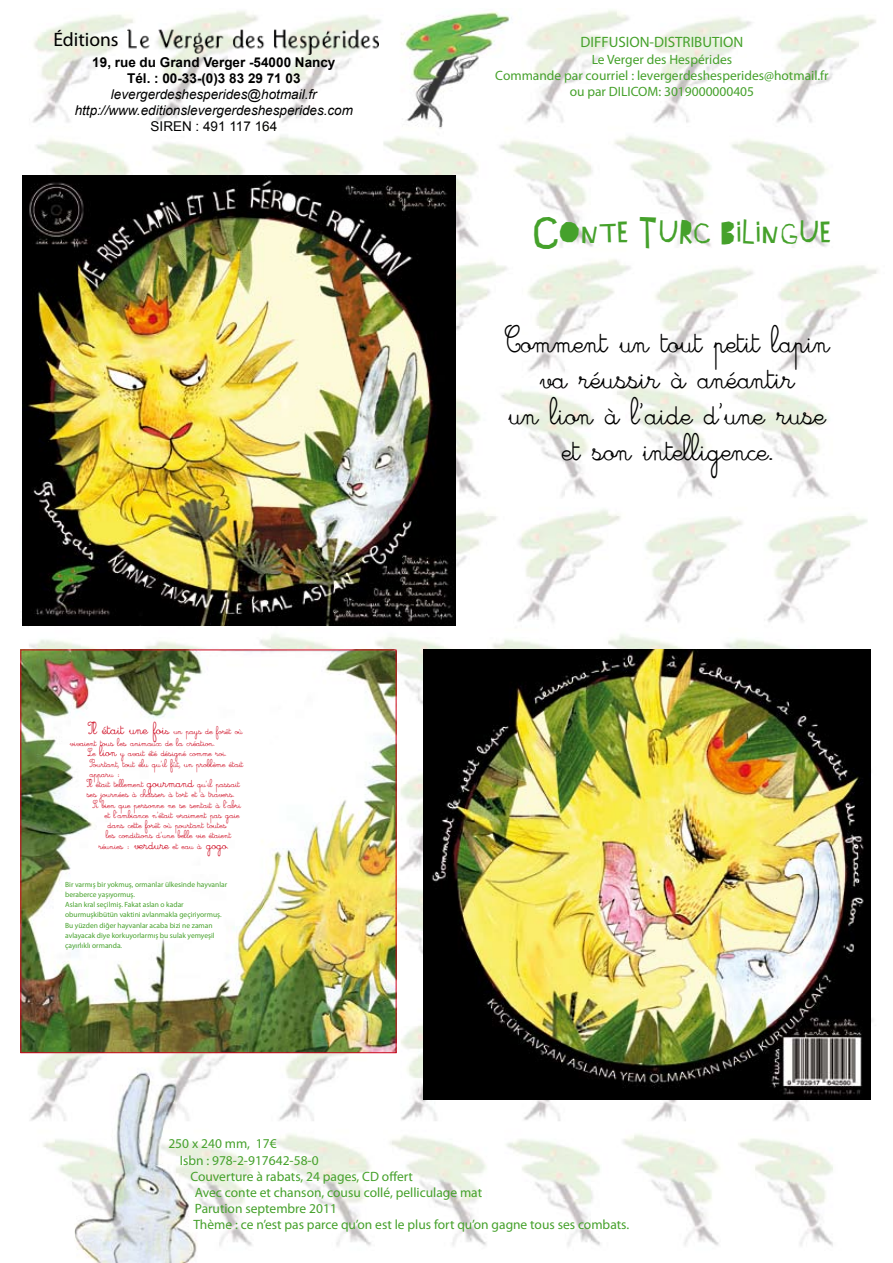
<style>
.page{position:relative;width:893px;height:1263px;background:#fff}
.page>*{position:absolute;margin:0;border:0;box-sizing:border-box;transform-origin:0 0}
.t1{font:36px "lacabeza";color:#45a12b}
.t2{font:30px/36px "Cursivestandard";color:#000;text-align:center}
.t3{font:19.5px "Myriad Pro";color:#000}
.t4{font:15px "Myriad Pro";color:#45a12b}
.t5{font:13.5px/16.2px "Myriad Pro";color:#45a12b;text-align:center}
.t6{font:italic 13.5px/16.2px "Arial";color:#000;text-align:center}
.t7{font:700 13.5px/16.2px "Arial";color:#000;text-align:center}
.t8{font:13.5px "Arial";color:#000}
.t9{font:9px/12.5px "Cursivestandard";color:#cd071e}
.t10{font:7.5px/10.2px "Myriad Pro";color:#45a12b}
.s1{font-size:13.65px}
.s2{font-size:10.2px}
.s3{font-size:12px}
</style>
<div class="page">
<img style="left:20px;top:10px;width:857px;height:1237px">
<img style="left:128px;top:23px;width:250px;height:32px">
<img style="left:23px;top:175px;width:433px;height:450px">
<img style="left:423px;top:649px;width:448px;height:450px">
<img style="left:23px;top:652px;width:371px;height:399px">
<img style="left:75px;top:1052px;width:138px;height:211px">
<h3 class="t3" style="left:53px;top:28px;width:67px">Éditions</h3>
<h3 class="t4" style="left:580px;top:33px;width:164px">DIFFUSION-DISTRIBUTION</h3>
<h3 class="t5" style="left:495px;top:51px;width:335px">Le Verger des Hespérides<br>Commande par courriel : levergerdeshesperides@hotmail.fr ou par DILICOM: 3019000000405</h3>
<h3 class="t7" style="left:92px;top:54px;width:245px">19, rue du Grand Verger -54000 Nancy<br>Tél. : 00-33-(0)3 83 29 71 03</h3>
<h3 class="t6" style="left:75px;top:86px;width:280px">levergerdeshesperides@hotmail.fr http://www.editionslevergerdeshesperides.com</h3>
<h3 class="t8" style="left:151px;top:118px;width:128px">SIREN : 491 117 164</h3>
<h1 class="t1" style="left:533px;top:217px;width:300px">Conte Turc bilingue</h1>
<p class="t9" style="left:70px;top:724px;width:174px;text-indent:18px"><span class="s1">Il était une foi</span><span class="s2">s</span> un pays de forêt où vivaient tous les animaux de la création.</p>
<p class="t9" style="left:88px;top:747px;width:140px">Le <span class="s3">lion</span> y avait été désigné comme roi.</p>
<p class="t9" style="left:90px;top:757px;width:155px">Pourtant, tout élu qu’il fût, un problème était</p>
<p class="t9" style="left:90px;top:767px;width:32px">apparu :</p>
<p class="t9" style="left:87px;top:778px;width:155px">Il était tellement <span class="s3">gourmand</span> qu’il passait</p>
<p class="t9" style="left:87px;top:788px;width:149px">ses journées à chasser à tort et à travers.</p>
<p class="t9" style="left:93px;top:798px;width:150px">Si bien que personne ne se sentait à l’abri</p>
<p class="t9" style="left:105px;top:808px;width:136px">et l’ambiance n’était vraiment pas gaie</p>
<p class="t9" style="left:108px;top:819px;width:120px">dans cette forêt où pourtant toutes</p>
<p class="t9" style="left:106px;top:829px;width:126px">les conditions d’une belle vie étaient</p>
<p class="t9" style="left:99px;top:839px;width:131px">réunies : <span class="s3">verdure</span> et eau à <span class="s3">gogo</span>.</p>
<p class="t10" style="left:65px;top:879px;width:164px">Bir varmış bir yokmuş, ormanlar ülkesinde hayvanlar beraberce yaşıyormuş.<br>Aslan kral seçilmiş. Fakat aslan o kadar oburmuşkibütün vaktini avlanmakla geçiriyormuş.<br>Bu yüzden diğer hayvanlar acaba bizi ne zaman avlayacak diye korkuyorlarmış bu sulak yemyeşil çayırlıklı ormanda.</p>
<h2 class="t2" style="left:505px;top:324px;width:326px">Comment un tout petit lapin va réussir à anéantir<br>un lion à l’aide d’une ruse et son intelligence.</h2>
<h3 class="t5" style="left:168px;top:1135px;width:110px">250 x 240 mm, 17€</h3>
<h3 class="t5" style="left:180px;top:1152px;width:140px">Isbn : 978-2-917642-58-0</h3>
<h3 class="t5" style="left:190px;top:1168px;width:224px">Couverture à rabats, 24 pages, CD offert</h3>
<h3 class="t5" style="left:195px;top:1184px;width:289px">Avec conte et chanson, cousu collé, pelliculage mat</h3>
<h3 class="t5" style="left:195px;top:1200px;width:144px">Parution septembre 2011</h3>
<h3 class="t5" style="left:193px;top:1216px;width:437px">Thème : ce n’est pas parce qu’on est le plus fort qu’on gagne tous ses combats.</h3>
</div>
